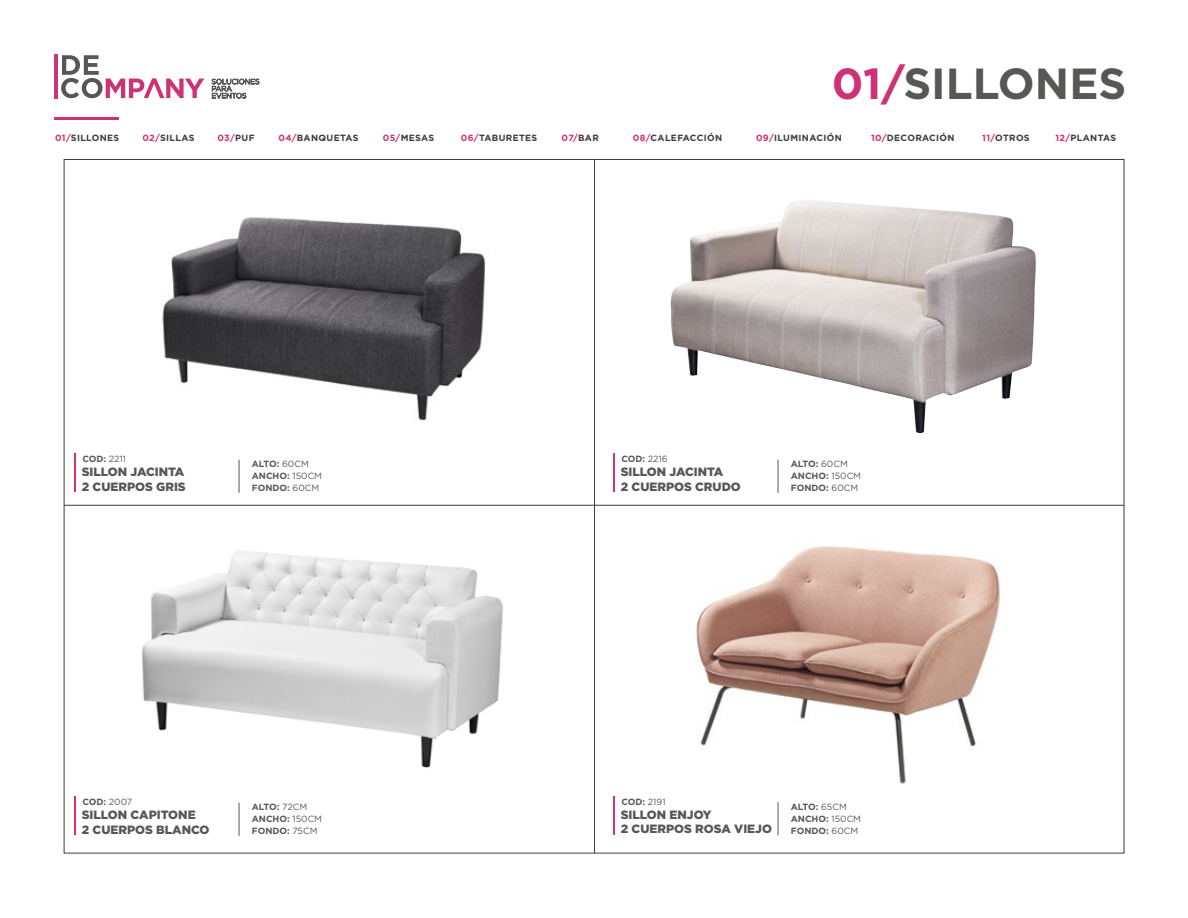
<style>
.page{position:relative;width:1188px;height:918px;background:#fff}
.page>*{position:absolute;margin:0;border:0;box-sizing:border-box;transform-origin:0 0}
.t1{font:700 43.5px "Gotham";color:#575756}
.t2{font:900 12px/14.4px "Gotham";color:#575756}
.t3{font:700 9px/12px "Gotham";color:#575756}
.t4{font:700 9px "Gotham";letter-spacing:.04em;color:#3c3c3b}
.t5{font:700 9px "Gotham";letter-spacing:.04em;color:#ce3276}
.s1{color:#ce3276}
.s2{color:#3c3c3b}
.s3{font-weight:400}
</style>
<div class="page">
<hr style="left:54px;top:55px;width:3px;height:44px;background:#ce3276">
<svg style="left:61px;top:55px;width:143px;height:44px"></svg>
<svg style="left:211px;top:79px;width:48px;height:20px"></svg>
<hr style="left:239px;top:460px;width:1px;height:33px;background:#575756">
<hr style="left:74px;top:454px;width:2px;height:38px;background:#ce3276">
<hr style="left:778px;top:460px;width:1px;height:33px;background:#575756">
<hr style="left:613px;top:454px;width:2px;height:38px;background:#ce3276">
<hr style="left:239px;top:803px;width:1px;height:33px;background:#575756">
<hr style="left:74px;top:797px;width:2px;height:38px;background:#ce3276">
<hr style="left:64px;top:505px;width:1060px;height:1px;background:#3c3c3b">
<hr style="left:594px;top:159px;width:1px;height:694px;background:#3c3c3b">
<hr style="left:778px;top:802px;width:1px;height:33px;background:#575756">
<hr style="left:613px;top:796px;width:2px;height:38px;background:#ce3276">
<img style="left:162px;top:217px;width:324px;height:204px">
<img style="left:671px;top:200px;width:365px;height:233px">
<img style="left:696px;top:546px;width:304px;height:238px">
<hr style="left:54px;top:117px;width:64px;height:3px;background:#ce3276">
<img style="left:141px;top:551px;width:362px;height:217px">
<h1 class="t1" style="left:832px;top:55px;width:296px"><span class="s1">01/</span>SILLONES</h1>
<p class="t4" style="left:55px;top:132px;width:66px"><span class="s1">01/</span>SILLONES</p>
<p class="t4" style="left:143px;top:132px;width:54px"><span class="s1">02/</span>SILLAS</p>
<p class="t5" style="left:217px;top:132px;width:39px">03/<span class="s2">PUF</span></p>
<p class="t4" style="left:278px;top:132px;width:82px"><span class="s1">04/</span>BANQUETAS</p>
<p class="t4" style="left:383px;top:132px;width:53px"><span class="s1">05/</span>MESAS</p>
<p class="t4" style="left:461px;top:132px;width:78px"><span class="s1">06/</span>TABURETES</p>
<p class="t5" style="left:562px;top:132px;width:39px">07/<span class="s2">BAR</span></p>
<p class="t4" style="left:633px;top:132px;width:91px"><span class="s1">08/</span>CALEFACCIÓN</p>
<p class="t4" style="left:756px;top:132px;width:87px"><span class="s1">09/</span>ILUMINACIÓN</p>
<p class="t4" style="left:871px;top:132px;width:85px"><span class="s1">10/</span>DECORACIÓN</p>
<p class="t4" style="left:982px;top:132px;width:49px"><span class="s1">11/</span>OTROS</p>
<p class="t4" style="left:1055px;top:132px;width:62px"><span class="s1">12/</span>PLANTAS</p>
<p class="t3" style="left:82px;top:453px;width:45px">COD: <span class="s3">2211</span></p>
<h2 class="t2" style="left:82px;top:465px;width:106px">SILLON JACINTA<br>2 CUERPOS GRIS</h2>
<p class="t3" style="left:621px;top:453px;width:48px">COD: <span class="s3">2216</span></p>
<p class="t3" style="left:252px;top:458px;width:72px">ALTO: <span class="s3">60CM<br></span>ANCHO: <span class="s3">150CM<br></span>FONDO: <span class="s3">60CM</span></p>
<h2 class="t2" style="left:621px;top:465px;width:122px">SILLON JACINTA<br>2 CUERPOS CRUDO</h2>
<p class="t3" style="left:791px;top:458px;width:72px">ALTO: <span class="s3">60CM<br></span>ANCHO: <span class="s3">150CM<br></span>FONDO: <span class="s3">60CM</span></p>
<p class="t3" style="left:82px;top:796px;width:51px">COD: <span class="s3">2007</span></p>
<h2 class="t2" style="left:82px;top:808px;width:129px">SILLON CAPITONE<br>2 CUERPOS BLANCO</h2>
<p class="t3" style="left:621px;top:796px;width:46px">COD: <span class="s3">2191</span></p>
<p class="t3" style="left:252px;top:801px;width:72px">ALTO: <span class="s3">72CM<br></span>ANCHO: <span class="s3">150CM<br></span>FONDO: <span class="s3">75CM</span></p>
<h2 class="t2" style="left:621px;top:807px;width:153px">SILLON ENJOY<br>2 CUERPOS ROSA VIEJO</h2>
<p class="t3" style="left:791px;top:801px;width:72px">ALTO: <span class="s3">65CM<br></span>ANCHO: <span class="s3">150CM<br></span>FONDO: <span class="s3">60CM</span></p>
</div>
